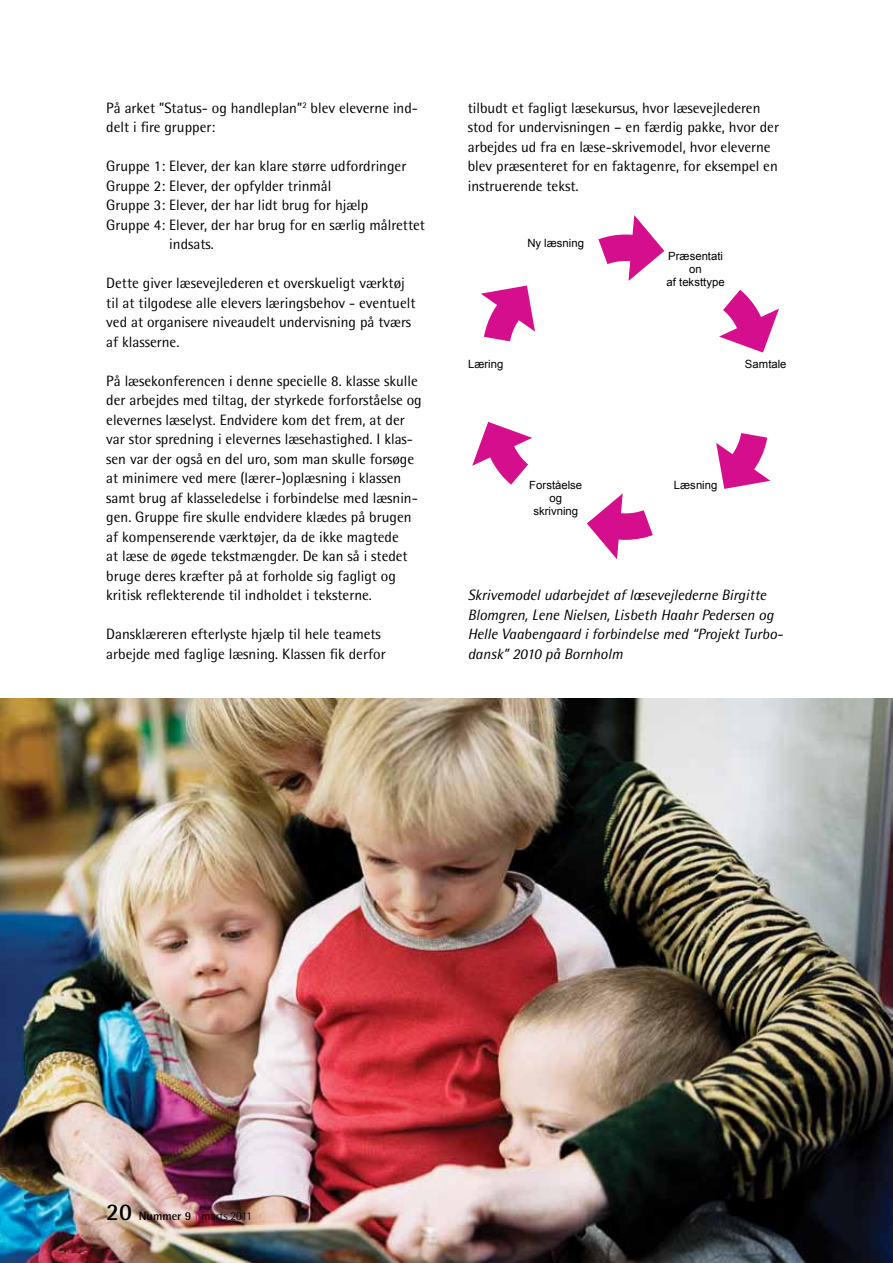
<style>
.page{position:relative;width:893px;height:1263px;background:#fff}
.page>*{position:absolute;margin:0;border:0;box-sizing:border-box;transform-origin:0 0}
.t1{font:15px/19.5px "Rotis Semi Sans";color:#000}
.t2{font:italic 15px/19.5px "Rotis Semi Sans";color:#000}
.t3{font:300 12px "Rotis Semi Sans";color:#000}
.t4{font:11.25px/13px "Arial";letter-spacing:.005em;color:#000;text-align:center}
.s1{font-weight:700;font-size:24px}
.s2{font-weight:700}
.s3{font-weight:700;color:#d40e8c}
</style>
<div class="page">
<img style="left:0;top:698px;width:893px;height:565px">
<svg style="left:598px;top:215px;width:66px;height:66px"></svg>
<svg style="left:719px;top:290px;width:60px;height:63px"></svg>
<svg style="left:716px;top:433px;width:54px;height:56px"></svg>
<svg style="left:587px;top:493px;width:66px;height:66px"></svg>
<svg style="left:472px;top:422px;width:60px;height:63px"></svg>
<svg style="left:481px;top:286px;width:54px;height:55px"></svg>
<p class="t1" style="left:106px;top:98px;width:313px">På arket ”Status- og handleplan”<sup>2</sup> blev eleverne ind&shy;delt i fire grupper:</p>
<p class="t1" style="left:106px;top:156px;width:302px">Gruppe 1: Elever, der kan klare større udfordringer</p>
<p class="t1" style="left:106px;top:176px;width:227px">Gruppe 2: Elever, der opfylder trinmål</p>
<p class="t1" style="left:106px;top:195px;width:264px">Gruppe 3: Elever, der har lidt brug for hjælp</p>
<p class="t1" style="left:106px;top:215px;width:320px">Gruppe 4: Elever, der har brug for en særlig målrettet</p>
<p class="t1" style="left:169px;top:234px;width:46px">indsats.</p>
<p class="t1" style="left:106px;top:273px;width:311px">Dette giver læsevejlederen et overskueligt værktøj til at tilgodese alle elevers læringsbehov - eventuelt ved at organisere niveaudelt undervisning på tværs af klasserne.</p>
<p class="t1" style="left:106px;top:371px;width:317px">På læsekonferencen i denne specielle 8. klasse skulle der arbejdes med tiltag, der styrkede forforståelse og elevernes læselyst. Endvidere kom det frem, at der var stor spredning i elevernes læsehastighed. I klas&shy;sen var der også en del uro, som man skulle forsøge at minimere ved mere (lærer-)oplæsning i klassen samt brug af klasseledelse i forbindelse med læsnin&shy;gen. Gruppe fire skulle endvidere klædes på brugen af kompenserende værktøjer, da de ikke magtede<br>at læse de øgede tekstmængder. De kan så i stedet bruge deres kræfter på at forholde sig fagligt og kritisk reflekterende til indholdet i teksterne.</p>
<p class="t1" style="left:106px;top:624px;width:281px">Dansklæreren efterlyste hjælp til hele teamets arbejde med faglige læsning. Klassen fik derfor</p>
<p class="t1" style="left:468px;top:98px;width:313px">tilbudt et fagligt læsekursus, hvor læsevejlederen stod for undervisningen – en færdig pakke, hvor der arbejdes ud fra en læse-skrivemodel, hvor eleverne blev præsenteret for en faktagenre, for eksempel en instruerende tekst.</p>
<p class="t4" style="left:527px;top:236px;width:58px">Ny læsning</p>
<p class="t4" style="left:667px;top:250px;width:60px">Præsentati on<br>af teksttype</p>
<p class="t4" style="left:468px;top:358px;width:37px">Læring</p>
<p class="t4" style="left:745px;top:357px;width:43px">Samtale</p>
<p class="t4" style="left:529px;top:479px;width:54px">Forståelse</p>
<p class="t4" style="left:674px;top:479px;width:45px">Læsning</p>
<p class="t4" style="left:533px;top:492px;width:46px">og skrivning</p>
<p class="t2" style="left:468px;top:585px;width:317px">Skrivemodel udarbejdet af læsevejlederne Birgitte Blomgren, Lene Nielsen, Lisbeth Haahr Pedersen og Helle Vaabengaard i forbindelse med “Projekt Turbo&shy;dansk” 2010 på Bornholm</p>
<p class="t3" style="left:106px;top:1209px;width:147px"><span class="s1">20</span> <span class="s2">Nummer 9</span> <span class="s3">|</span> marts 2011</p>
</div>
